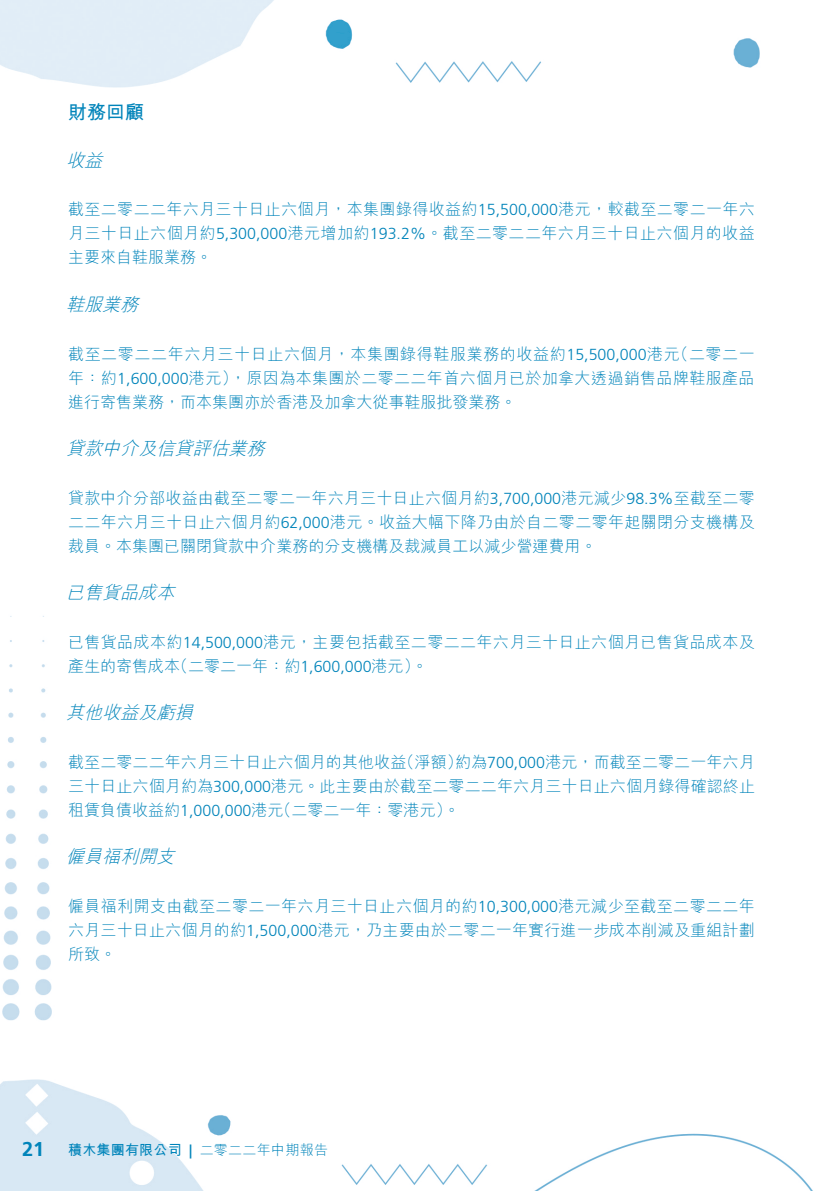
<style>
.page{position:relative;width:840px;height:1191px;background:#fff}
.page>*{position:absolute;margin:0;border:0;box-sizing:border-box;transform-origin:0 0}
.t1{font:700 20px "Frutiger LT Std";color:#0084ba}
.t2{font:700 19px "M Hei HK";color:#0084ba}
.t3{font:italic 300 18px "M Hei HK";color:#0084ba}
.t4{font:300 16px/24px "M Hei HK";letter-spacing:.01em;color:#0084ba;text-align:justify}
.t5{font:300 14px "M Hei HK";letter-spacing:.02em;color:#0084ba}
.t6{font:700 14px "M Hei HK";letter-spacing:.015em;color:#0084ba}
.t7{font:700 14px "Frutiger LT Std";color:#0084ba}
.s1{font-family:"Frutiger LT Std"}
</style>
<div class="page">
<img style="left:0;top:0;width:813px;height:1191px">
<p class="t2" style="left:68px;top:98px;width:77px">財務回顧</p>
<p class="t3" style="left:66px;top:151px;width:42px">收益</p>
<p class="t4" style="left:68px;top:197px;width:688px">截至二零二二年六月三十日止六個月，本集團錄得收益約<span class="s1">15,500,000</span>港元，較截至二零二一年六月三十日止六個月約<span class="s1">5,300,000</span>港元增加約<span class="s1">193.2%</span>。截至二零二二年六月三十日止六個月的收益主要來自鞋服業務。</p>
<p class="t3" style="left:66px;top:295px;width:78px">鞋服業務</p>
<p class="t4" style="left:672px;top:341px;width:84px">（二零二一</p>
<p class="t4" style="left:68px;top:341px;width:687px;text-align:left">截至二零二二年六月三十日止六個月，本集團錄得鞋服業務的收益約<span class="s1">15,500,000</span>港元<br>年：約<span class="s1">1,600,000</span>港元，）原因為本集團於二零二二年首六個月已於加拿大透過銷售品牌鞋服產品進行寄售業務，而本集團亦於香港及加拿大從事鞋服批發業務。</p>
<p class="t3" style="left:66px;top:439px;width:204px">貸款中介及信貸評估業務</p>
<p class="t4" style="left:68px;top:485px;width:688px">貸款中介分部收益由截至二零二一年六月三十日止六個月約<span class="s1">3,700,000</span>港元減少<span class="s1">98.3%</span>至截至二零二二年六月三十日止六個月約<span class="s1">62,000</span>港元。收益大幅下降乃由於自二零二零年起關閉分支機構及裁員。本集團已關閉貸款中介業務的分支機構及裁減員工以減少營運費用。</p>
<p class="t3" style="left:66px;top:583px;width:114px">已售貨品成本</p>
<p class="t4" style="left:172px;top:629px;width:584px;text-indent:-104px">已售貨品成本約<span class="s1">14,500,000</span>港元，主要包括截至二零二二年六月三十日止六個月已售貨品成本及（二零二一年：約<span class="s1">1,600,000</span>港元。(</p>
<p class="t4" style="left:68px;top:653px;width:113px">產生的寄售成本</p>
<p class="t3" style="left:66px;top:703px;width:132px">其他收益及虧損</p>
<p class="t4" style="left:398px;top:749px;width:66px">（淨額）</p>
<p class="t4" style="left:68px;top:749px;width:339px">截至二零二二年六月三十日止六個月的其他收益</p>
<p class="t4" style="left:68px;top:773px;width:688px">三十日止六個月約為<span class="s1">300,000</span>港元。此主要由於截至二零二二年六月三十日止六個月錄得確認終止</p>
<p class="t4" style="left:275px;top:797px;width:185px">（二零二一年：零港元。(</p>
<p class="t4" style="left:455px;top:749px;width:301px">約為<span class="s1">700,000</span>港元，而截至二零二一年六月</p>
<p class="t4" style="left:68px;top:797px;width:217px">租賃負債收益約<span class="s1">1,000,000</span>港元</p>
<p class="t3" style="left:66px;top:847px;width:114px">僱員福利開支</p>
<p class="t4" style="left:68px;top:893px;width:688px">僱員福利開支由截至二零二一年六月三十日止六個月的約<span class="s1">10,300,000</span>港元減少至截至二零二二年六月三十日止六個月的約<span class="s1">1,500,000</span>港元，乃主要由於二零二一年實行進一步成本削減及重組計劃所致。</p>
<p class="t1" style="left:22px;top:1137px;width:24px">21</p>
<p class="t6" style="left:68px;top:1139px;width:115px">積木集團有限公司</p>
<p class="t7" style="left:189px;top:1141px;width:5px">|</p>
<p class="t5" style="left:199px;top:1142px;width:130px">二零二二年中期報告</p>
</div>
